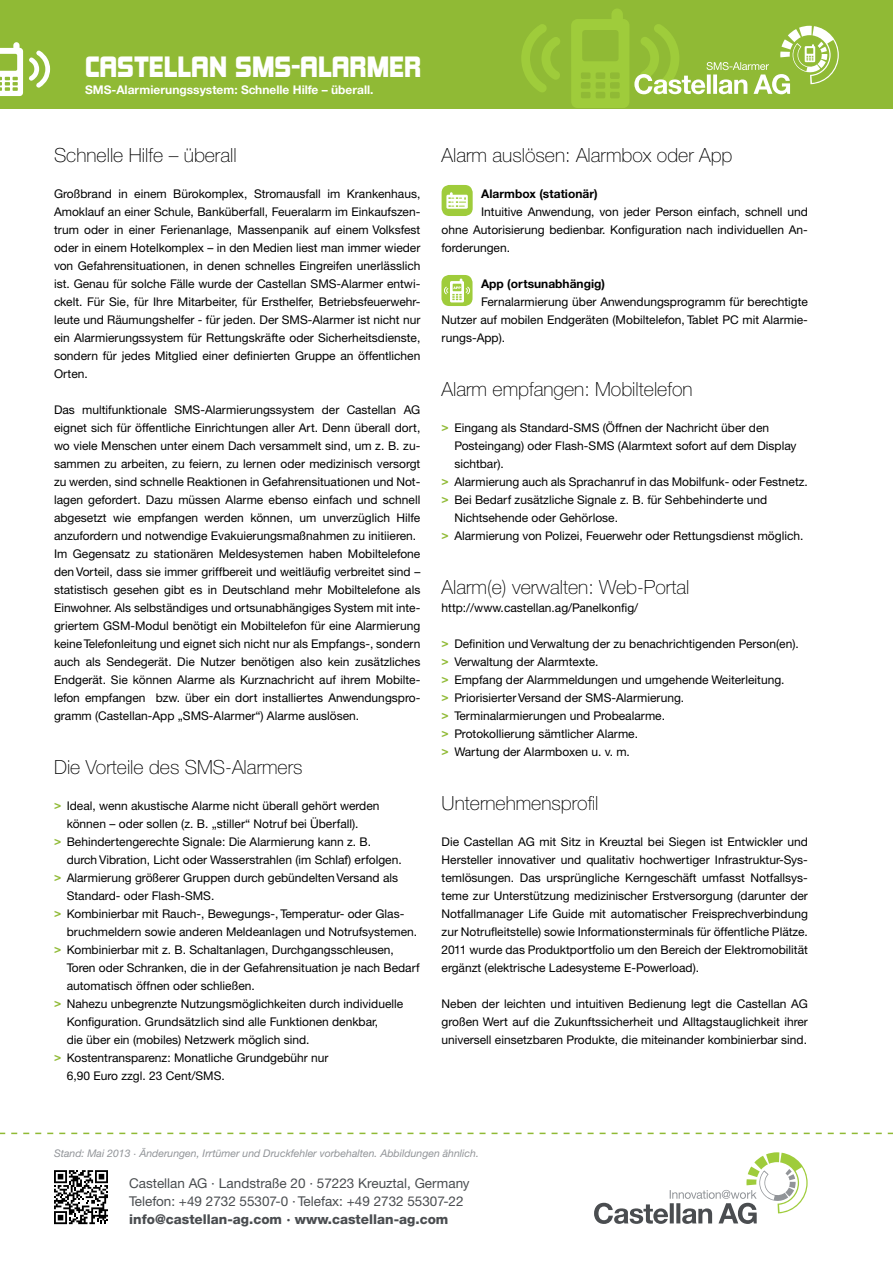
<style>
.page{position:relative;width:893px;height:1263px;background:#fff}
.page>*{position:absolute;margin:0;border:0;box-sizing:border-box;transform-origin:0 0}
.t1{font:27px "Kimberley Bl";color:#fff}
.t2{font:100 19.5px "Helvetica Neue LT";color:#000}
.t3{font:13.5px/18px "Helvetica Neue CE";color:#4a4d50}
.t4{font:800 13.5px "Helvetica Neue CE";color:#4a4d50}
.t5{font:12px/18px "Helvetica Neue CE";color:#000;text-align:justify}
.t6{font:700 12px "Helvetica Neue CE";color:#fff}
.t7{font:700 12px "Helvetica Neue CE";color:#000}
.t8{font:italic 10.5px "Helvetica Neue LT";color:#919498}
.s1{font-weight:700;color:#90ba35}
</style>
<div class="page">
<svg style="left:594px;top:1152px;width:214px;height:72px"></svg>
<svg style="left:0;top:1133px;width:893px;height:1px"></svg>
<svg style="left:54px;top:1170px;width:54px;height:54px"></svg>
<div style="left:442px;top:186px;width:30px;height:29px;background:#9fcc3b;border-radius:7px"></div>
<div style="left:442px;top:185px;width:31px;height:31px;border:2px solid #9fcc3b;border-radius:7px"></div>
<div style="left:0;top:0;width:893px;height:108px;background:#90ba35"></div>
<svg style="left:521px;top:24px;width:39px;height:68px"></svg>
<svg style="left:29px;top:51px;width:21px;height:37px"></svg>
<svg style="left:0;top:42px;width:23px;height:54px"></svg>
<svg style="left:446px;top:192px;width:22px;height:17px"></svg>
<svg style="left:442px;top:276px;width:30px;height:29px"></svg>
<div style="left:441px;top:275px;width:31px;height:31px;border:2px solid #9fcc3b;border-radius:7px"></div>
<svg style="left:444px;top:279px;width:26px;height:23px"></svg>
<svg style="left:571px;top:9px;width:268px;height:99px"></svg>
<h1 class="t1" style="left:85px;top:50px;width:338px">CASTELLAN SMS-ALARMER</h1>
<p class="t6" style="left:85px;top:82px;width:290px">SMS-Alarmierungssystem: Schnelle Hilfe – überall.</p>
<h2 class="t2" style="left:54px;top:144px;width:184px">Schnelle Hilfe – überall</h2>
<p class="t5" style="left:54px;top:185px;width:368px">Großbrand in einem Bürokomplex, Stromausfall im Krankenhaus, Amoklauf an einer Schule, Banküberfall, Feueralarm im Einkaufszen&shy;trum oder in einer Ferienanlage, Massenpanik auf einem Volksfest oder in einem Hotelkomplex – in den Medien liest man immer wieder von Gefahrensituationen, in denen schnelles Eingreifen unerlässlich ist. Genau für solche Fälle wurde der Castellan SMS-Alarmer entwi&shy;ckelt. Für Sie, für Ihre Mitarbeiter, für Ersthelfer, Betriebsfeuerwehr&shy;leute und Räumungshelfer - für jeden. Der SMS-Alarmer ist nicht nur ein Alarmierungssystem für Rettungskräfte oder Sicherheitsdienste, sondern für jedes Mitglied einer definierten Gruppe an öffentlichen Orten.</p>
<p class="t5" style="left:54px;top:401px;width:368px;text-align:left">Das multifunktionale SMS-Alarmierungssystem der Castellan AG eignet sich für öffentliche Einrichtungen aller Art. Denn überall dort, wo viele Menschen unter einem Dach versammelt sind, um z. B. zu&shy;sammen zu arbeiten, zu feiern, zu lernen oder medizinisch versorgt zu werden, sind schnelle Reaktionen in Gefahrensituationen und Not&shy;lagen gefordert. Dazu müssen Alarme ebenso einfach und schnell abgesetzt wie empfangen werden können, um unverzüglich Hilfe anzufordern und notwendige Evakuierungsmaßnahmen zu initiieren.<br>Im Gegensatz zu stationären Meldesystemen haben Mobiltelefone den Vorteil, dass sie immer griffbereit und weitläufig verbreitet sind – statistisch gesehen gibt es in Deutschland mehr Mobiltelefone als Einwohner. Als selbständiges und ortsunabhängiges System mit inte&shy;griertem GSM-Modul benötigt ein Mobiltelefon für eine Alarmierung keine Telefonleitung und eignet sich nicht nur als Empfangs-, sondern auch als Sendegerät. Die Nutzer benötigen also kein zusätzliches Endgerät. Sie können Alarme als Kurznachricht auf ihrem Mobilte&shy;lefon empfangen bzw. über ein dort installiertes Anwendungspro&shy;gramm (Castellan-App „SMS-Alarmer“) Alarme auslösen.</p>
<h2 class="t2" style="left:54px;top:756px;width:250px">Die Vorteile des SMS-Alarmers</h2>
<p class="t5" style="left:54px;top:797px;width:327px"><span class="s1">&gt;</span> Ideal, wenn akustische Alarme nicht überall gehört werden</p>
<p class="t5" style="left:67px;top:815px;width:293px">können – oder sollen (z. B. „stiller“ Notruf bei Überfall).</p>
<p class="t5" style="left:54px;top:833px;width:319px"><span class="s1">&gt;</span> Behindertengerechte Signale: Die Alarmierung kann z. B.</p>
<p class="t5" style="left:67px;top:851px;width:336px">durch Vibration, Licht oder Wasserstrahlen (im Schlaf) erfolgen.</p>
<p class="t5" style="left:54px;top:869px;width:346px"><span class="s1">&gt;</span> Alarmierung größerer Gruppen durch gebündelten Versand als</p>
<p class="t5" style="left:67px;top:887px;width:149px">Standard- oder Flash-SMS.</p>
<p class="t5" style="left:54px;top:905px;width:352px"><span class="s1">&gt;</span> Kombinierbar mit Rauch-, Bewegungs-, Temperatur- oder Glas-</p>
<p class="t5" style="left:67px;top:923px;width:352px">bruchmeldern sowie anderen Meldeanlagen und Notrufsystemen.</p>
<p class="t5" style="left:54px;top:941px;width:341px"><span class="s1">&gt;</span> Kombinierbar mit z. B. Schaltanlagen, Durchgangsschleusen,</p>
<p class="t5" style="left:67px;top:959px;width:354px">Toren oder Schranken, die in der Gefahrensituation je nach Bedarf</p>
<p class="t5" style="left:67px;top:977px;width:190px">automatisch öffnen oder schließen.</p>
<p class="t5" style="left:54px;top:995px;width:351px"><span class="s1">&gt;</span> Nahezu unbegrenzte Nutzungsmöglichkeiten durch individuelle</p>
<p class="t5" style="left:67px;top:1013px;width:313px">Konfiguration. Grundsätzlich sind alle Funktionen denkbar,</p>
<p class="t5" style="left:67px;top:1031px;width:244px">die über ein (mobiles) Netzwerk möglich sind.</p>
<p class="t5" style="left:54px;top:1049px;width:276px"><span class="s1">&gt;</span> Kostentransparenz: Monatliche Grundgebühr nur</p>
<p class="t5" style="left:67px;top:1067px;width:160px">6,90 Euro zzgl. 23 Cent/SMS.</p>
<h2 class="t2" style="left:442px;top:144px;width:292px">Alarm auslösen: Alarmbox oder App</h2>
<p class="t7" style="left:481px;top:186px;width:118px">Alarmbox (stationär)</p>
<p class="t5" style="left:442px;top:203px;width:368px;text-indent:40px">Intuitive Anwendung, von jeder Person einfach, schnell und ohne Autorisierung bedienbar. Konfiguration nach individuellen An&shy;forderungen.</p>
<p class="t7" style="left:481px;top:276px;width:125px">App (ortsunabhängig)</p>
<p class="t5" style="left:442px;top:293px;width:368px;text-indent:39px">Fernalarmierung über Anwendungsprogramm für berechtigte Nutzer auf mobilen Endgeräten (Mobiltelefon, Tablet PC mit Alarmie&shy;rungs-App).</p>
<h2 class="t2" style="left:442px;top:378px;width:253px">Alarm empfangen: Mobiltelefon</h2>
<p class="t5" style="left:442px;top:419px;width:329px"><span class="s1">&gt;</span> Eingang als Standard-SMS (Öffnen der Nachricht über den</p>
<p class="t5" style="left:454px;top:437px;width:344px">Posteingang) oder Flash-SMS (Alarmtext sofort auf dem Display</p>
<p class="t5" style="left:454px;top:455px;width:51px">sichtbar).</p>
<p class="t5" style="left:442px;top:473px;width:368px"><span class="s1">&gt;</span> Alarmierung auch als Sprachanruf in das Mobilfunk- oder Festnetz.</p>
<p class="t5" style="left:442px;top:491px;width:327px"><span class="s1">&gt;</span> Bei Bedarf zusätzliche Signale z. B. für Sehbehinderte und</p>
<p class="t5" style="left:454px;top:509px;width:165px">Nichtsehende oder Gehörlose.</p>
<p class="t5" style="left:442px;top:527px;width:363px"><span class="s1">&gt;</span> Alarmierung von Polizei, Feuerwehr oder Rettungsdienst möglich.</p>
<h2 class="t2" style="left:442px;top:576px;width:249px">Alarm(e) verwalten: Web-Portal</h2>
<p class="t5" style="left:442px;top:599px;width:198px">http://www.castellan.ag/Panelkonfig/</p>
<p class="t5" style="left:442px;top:635px;width:359px;text-align:left"><span class="s1">&gt;</span> Definition und Verwaltung der zu benachrichtigenden Person(en). <span class="s1">&gt;</span> Verwaltung der Alarmtexte.<br><span class="s1">&gt;</span> Empfang der Alarmmeldungen und umgehende Weiterleitung.<br><span class="s1">&gt;</span> Priorisierter Versand der SMS-Alarmierung.<br><span class="s1">&gt;</span> Terminalarmierungen und Probealarme.<br><span class="s1">&gt;</span> Protokollierung sämtlicher Alarme.<br><span class="s1">&gt;</span> Wartung der Alarmboxen u. v. m.</p>
<h2 class="t2" style="left:442px;top:792px;width:158px">Unternehmensprofil</h2>
<p class="t5" style="left:442px;top:833px;width:368px">Die Castellan AG mit Sitz in Kreuztal bei Siegen ist Entwickler und Hersteller innovativer und qualitativ hochwertiger Infrastruktur-Sys&shy;temlösungen. Das ursprüngliche Kerngeschäft umfasst Notfallsys&shy;teme zur Unterstützung medizinischer Erstversorgung (darunter der Notfallmanager Life Guide mit automatischer Freisprechverbindung zur Notrufleitstelle) sowie Informationsterminals für öffentliche Plätze.<br>2011 wurde das Produktportfolio um den Bereich der Elektromobilität ergänzt (elektrische Ladesysteme E-Powerload).</p>
<p class="t5" style="left:442px;top:995px;width:368px">Neben der leichten und intuitiven Bedienung legt die Castellan AG großen Wert auf die Zukunftssicherheit und Alltagstauglichkeit ihrer universell einsetzbaren Produkte, die miteinander kombinierbar sind.</p>
<p class="t8" style="left:54px;top:1147px;width:426px">Stand: Mai 2013 · Änderungen, Irrtümer und Druckfehler vorbehalten. Abbildungen ähnlich.</p>
<p class="t3" style="left:129px;top:1174px;width:342px">Castellan AG · Landstraße 20 · 57223 Kreuztal, Germany<br>Telefon: +49 2732 55307-0 · Telefax: +49 2732 55307-22</p>
<p class="t4" style="left:129px;top:1211px;width:321px">info@castellan-ag.com · www.castellan-ag.com</p>
</div>
